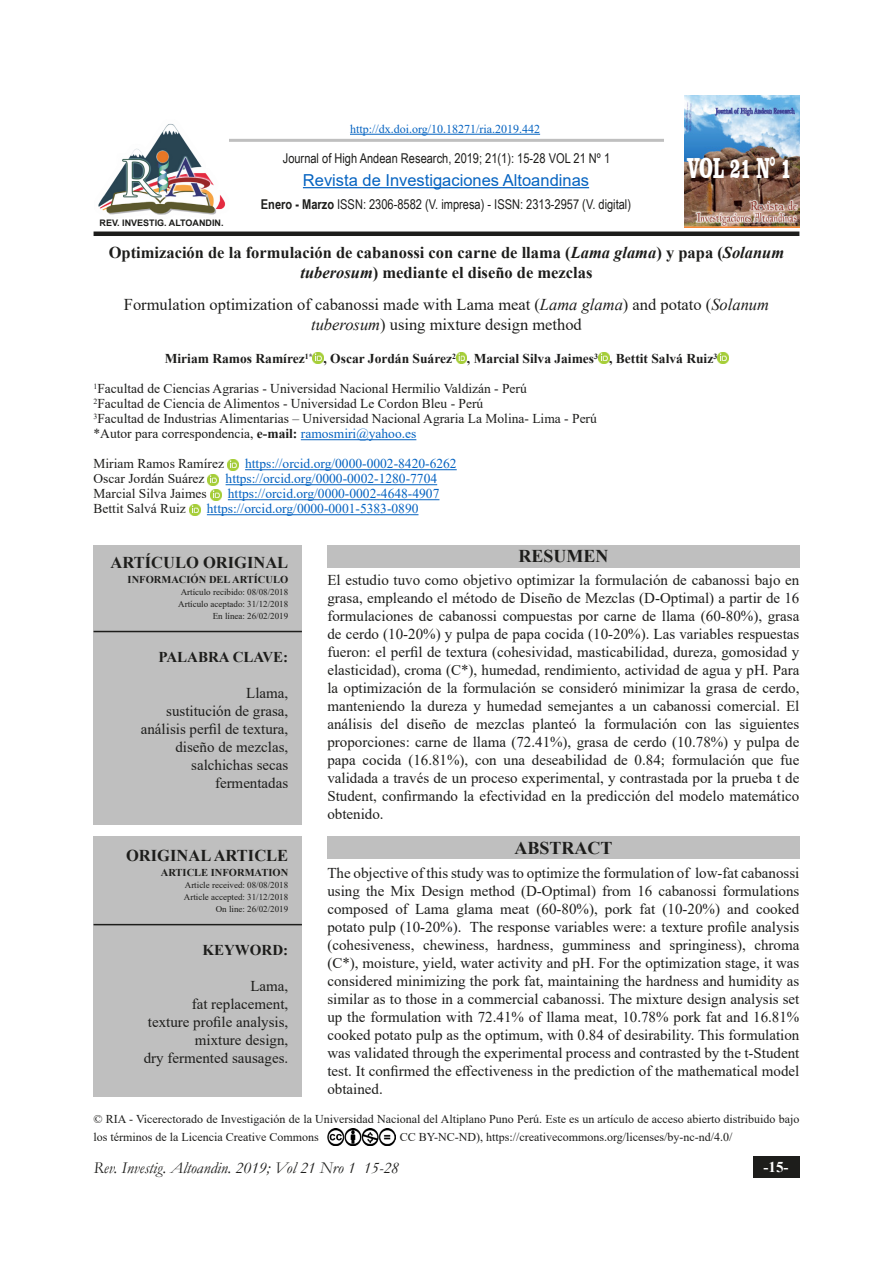
<style>
.page{position:relative;width:893px;height:1263px;background:#fff}
.page>*{position:absolute;margin:0;border:0;box-sizing:border-box;transform-origin:0 0}
.t1{font:900 29.7px "Clarendon BT";color:#fff;scale:.56 1}
.t2{font:700 18px "Times New Roman";color:#1d1d1b}
.t3{font:700 16.5px/19.5px "Times New Roman";color:#1d1d1b;text-align:center}
.t4{font:16.5px/19.5px "Times New Roman";color:#1d1d1b;text-align:center}
.t5{font:italic 16.5px "Garamond";color:#1d1d1b}
.t6{font:16.5px "Arial";color:#0563c1}
.t7{font:15px/18px "Times New Roman";color:#1d1d1b;text-align:justify}
.t8{font:700 15px "Times New Roman";color:#1d1d1b}
.t9{font:700 15px "Times New Roman";color:#fff}
.t10{font:13.5px "Times New Roman";color:#1d1d1b}
.t11{font:13.5px "Times New Roman";color:#0563c1}
.t12{font:13.5px "Arial Narrow";color:#1d1d1b}
.t13{font:700 13.5px "Times New Roman";color:#1d1d1b}
.t14{font:12px/18px "Times New Roman";color:#1d1d1b}
.t15{font:12px "Times New Roman";color:#0563c1}
.t16{font:700 10.5px "Times New Roman";color:#1d1d1b}
.t17{font:9px "Times New Roman";color:#1d1d1b}
.t18{font:700 9px "Arial";color:#1d1d1b}
.s1{font-weight:700}
.s2{font-style:italic}
.s3{color:#0563c1}
</style>
<div class="page">
<img style="left:684px;top:96px;width:115px;height:131px">
<img style="left:98px;top:123px;width:128px;height:92px">
<hr style="left:303px;top:187px;width:286px;height:1px;background:#0563c1">
<hr style="left:229px;top:139px;width:435px;height:3px;background:#bfbfbf">
<div style="left:94px;top:231px;width:705px;height:5px;background:#1d1d1b"></div>
<img style="left:328px;top:1128px;width:67px;height:18px">
<div style="left:753px;top:1157px;width:46px;height:21px;background:#1d1d1b"></div>
<div style="left:94px;top:545px;width:208px;height:279px;background:#bfbfbf"></div>
<div style="left:327px;top:545px;width:472px;height:23px;background:#bfbfbf"></div>
<hr style="left:94px;top:631px;width:208px;height:1px;background:#1d1d1b">
<div style="left:94px;top:836px;width:208px;height:261px;background:#bfbfbf"></div>
<hr style="left:94px;top:924px;width:208px;height:1px;background:#1d1d1b">
<div style="left:327px;top:836px;width:472px;height:23px;background:#bfbfbf"></div>
<hr style="left:301px;top:439px;width:115px;height:1px;background:#0563c1">
<hr style="left:245px;top:469px;width:212px;height:1px;background:#0563c1">
<hr style="left:226px;top:484px;width:211px;height:1px;background:#0563c1">
<hr style="left:228px;top:499px;width:211px;height:1px;background:#0563c1">
<hr style="left:207px;top:514px;width:211px;height:1px;background:#0563c1">
<svg style="left:313px;top:353px;width:11px;height:10px"></svg>
<svg style="left:456px;top:353px;width:11px;height:10px"></svg>
<svg style="left:598px;top:353px;width:11px;height:10px"></svg>
<svg style="left:717px;top:353px;width:11px;height:10px"></svg>
<svg style="left:227px;top:460px;width:11px;height:10px"></svg>
<svg style="left:208px;top:475px;width:13px;height:25px"></svg>
<svg style="left:189px;top:505px;width:11px;height:10px"></svg>
<hr style="left:350px;top:134px;width:190px;height:1px;background:#0563c1">
<p class="t18" style="left:100px;top:217px;width:126px">REV. INVESTIG. ALTOANDIN.</p>
<p class="t15" style="left:350px;top:120px;width:192px">http://dx.doi.org/10.18271/ria.2019.442</p>
<p class="t12" style="left:283px;top:148px;width:329px">Journal of High Andean Research, 2019; 21(1): 15-28 VOL 21 Nº 1</p>
<p class="t6" style="left:303px;top:169px;width:288px">Revista de Investigaciones Altoandinas</p>
<p class="t12" style="left:261px;top:194px;width:372px"><span class="s1">Enero - Marzo</span> ISSN: 2306-8582 (V. impresa) - ISSN: 2313-2957 (V. digital)</p>
<h1 class="t1" style="left:688px;top:149px;width:187px">VOL 21 N° 1</h1>
<p class="t3" style="left:109px;top:243px;width:677px">Optimización de la formulación de cabanossi con carne de llama (<span class="s2">Lama glama</span>) y papa (<span class="s2">Solanum tuberosum</span>) mediante el diseño de mezclas</p>
<p class="t4" style="left:124px;top:294px;width:647px">Formulation optimization of cabanossi made with Lama meat (<span class="s2">Lama glama</span>) and potato (<span class="s2">Solanum tuberosum</span>) using mixture design method</p>
<p class="t13" style="left:165px;top:349px;width:554px">Miriam Ramos Ramírez<sup>1*</sup> , Oscar Jordán Suárez<sup>2</sup> , Marcial Silva Jaimes<sup>3</sup> , Bettit Salvá Ruiz<sup>3</sup></p>
<p class="t10" style="left:94px;top:379px;width:435px"><sup>1</sup>Facultad de Ciencias Agrarias - Universidad Nacional Hermilio Valdizán - Perú</p>
<p class="t10" style="left:94px;top:394px;width:391px"><sup>2</sup>Facultad de Ciencia de Alimentos - Universidad Le Cordon Bleu - Perú</p>
<p class="t10" style="left:94px;top:409px;width:505px"><sup>3</sup>Facultad de Industrias Alimentarias – Universidad Nacional Agraria La Molina- Lima - Perú</p>
<p class="t10" style="left:94px;top:424px;width:324px">*Autor para correspondencia, <span class="s1">e-mail:</span> <span class="s3">ramosmiri@yahoo.es</span></p>
<p class="t10" style="left:94px;top:454px;width:132px">Miriam Ramos Ramírez</p>
<p class="t11" style="left:245px;top:454px;width:213px">https://orcid.org/0000-0002-8420-6262</p>
<p class="t10" style="left:94px;top:469px;width:112px">Oscar Jordán Suárez</p>
<p class="t11" style="left:226px;top:469px;width:213px">https://orcid.org/0000-0002-1280-7704</p>
<p class="t10" style="left:94px;top:484px;width:115px">Marcial Silva Jaimes</p>
<p class="t11" style="left:228px;top:484px;width:213px">https://orcid.org/0000-0002-4648-4907</p>
<p class="t10" style="left:94px;top:499px;width:94px">Bettit Salvá Ruiz</p>
<p class="t11" style="left:207px;top:499px;width:213px">https://orcid.org/0000-0001-5383-0890</p>
<p class="t3" style="left:111px;top:553px;width:179px">ARTÍCULO ORIGINAL</p>
<p class="t2" style="left:518px;top:543px;width:91px">RESUMEN</p>
<p class="t16" style="left:128px;top:572px;width:162px">INFORMACIÓN DEL ARTÍCULO</p>
<p class="t17" style="left:181px;top:586px;width:109px">Artículo recibido: 08/08/2018</p>
<p class="t17" style="left:178px;top:598px;width:111px">Artículo aceptado: 31/12/2018</p>
<p class="t17" style="left:213px;top:610px;width:77px">En línea: 26/02/2019</p>
<p class="t7" style="left:327px;top:570px;width:474px">El estudio tuvo como objetivo optimizar la formulación de cabanossi bajo en grasa, empleando el método de Diseño de Mezclas (D-Optimal) a partir de 16 formulaciones de cabanossi compuestas por carne de llama (60-80%), grasa de cerdo (10-20%) y pulpa de papa cocida (10-20%). Las variables respuestas fueron: el perfil de textura (cohesividad, masticabilidad, dureza, gomosidad y elasticidad), croma (C*), humedad, rendimiento, actividad de agua y pH. Para la optimización de la formulación se consideró minimizar la grasa de cerdo, manteniendo la dureza y humedad semejantes a un cabanossi comercial. El análisis del diseño de mezclas planteó la formulación con las siguientes proporciones: carne de llama (72.41%), grasa de cerdo (10.78%) y pulpa de papa cocida (16.81%), con una deseabilidad de 0.84; formulación que fue validada a través de un proceso experimental, y contrastada por la prueba t de Student, confirmando la efectividad en la predicción del modelo matemático obtenido.</p>
<p class="t8" style="left:158px;top:646px;width:131px">PALABRA CLAVE:</p>
<p class="t7" style="left:246px;top:683px;width:44px">Llama,</p>
<p class="t7" style="left:166px;top:701px;width:124px">sustitución de grasa,</p>
<p class="t7" style="left:141px;top:719px;width:149px">análisis perfil de textura,</p>
<p class="t7" style="left:175px;top:737px;width:114px">diseño de mezclas,</p>
<p class="t7" style="left:191px;top:755px;width:99px;text-align:right">salchichas secas fermentadas</p>
<p class="t3" style="left:126px;top:846px;width:164px">ORIGINAL ARTICLE</p>
<p class="t16" style="left:161px;top:865px;width:129px">ARTICLE INFORMATION</p>
<p class="t17" style="left:185px;top:879px;width:105px">Article received: 08/08/2018</p>
<p class="t17" style="left:184px;top:891px;width:106px">Article accepted: 31/12/2018</p>
<p class="t17" style="left:216px;top:903px;width:74px">On line: 26/02/2019</p>
<p class="t8" style="left:202px;top:939px;width:87px">KEYWORD:</p>
<p class="t7" style="left:250px;top:976px;width:39px">Lama,</p>
<p class="t7" style="left:192px;top:994px;width:98px">fat replacement,</p>
<p class="t7" style="left:148px;top:1012px;width:142px">texture profile analysis,</p>
<p class="t7" style="left:195px;top:1030px;width:95px">mixture design,</p>
<p class="t7" style="left:144px;top:1048px;width:146px">dry fermented sausages.</p>
<p class="t2" style="left:515px;top:835px;width:100px">ABSTRACT</p>
<p class="t7" style="left:327px;top:863px;width:474px">The objective of this study was to optimize the formulation of low-fat cabanossi using the Mix Design method (D-Optimal) from 16 cabanossi formulations composed of Lama glama meat (60-80%), pork fat (10-20%) and cooked potato pulp (10-20%). The response variables were: a texture profile analysis (cohesiveness, chewiness, hardness, gumminess and springiness), chroma (C*), moisture, yield, water activity and pH. For the optimization stage, it was considered minimizing the pork fat, maintaining the hardness and humidity as similar as to those in a commercial cabanossi. The mixture design analysis set up the formulation with 72.41% of llama meat, 10.78% pork fat and 16.81% cooked potato pulp as the optimum, with 0.84 of desirability. This formulation was validated through the experimental process and contrasted by the t-Student test. It confirmed the effectiveness in the prediction of the mathematical model obtained.</p>
<p class="t14" style="left:94px;top:1109px;width:707px">© RIA - Vicerectorado de Investigación de la Universidad Nacional del Altiplano Puno Perú. Este es un artículo de acceso abierto distribuido bajo los términos de la Licencia Creative Commons</p>
<p class="t14" style="left:400px;top:1127px;width:334px">CC BY-NC-ND), https://creativecommons.org/licenses/by-nc-nd/4.0/</p>
<p class="t5" style="left:94px;top:1156px;width:264px">Rev. Investig. Altoandin. 2019; Vol 21 Nro 1</p>
<p class="t9" style="left:763px;top:1156px;width:26px">-15-</p>
<p class="t5" style="left:364px;top:1156px;width:37px">15-28</p>
</div>
